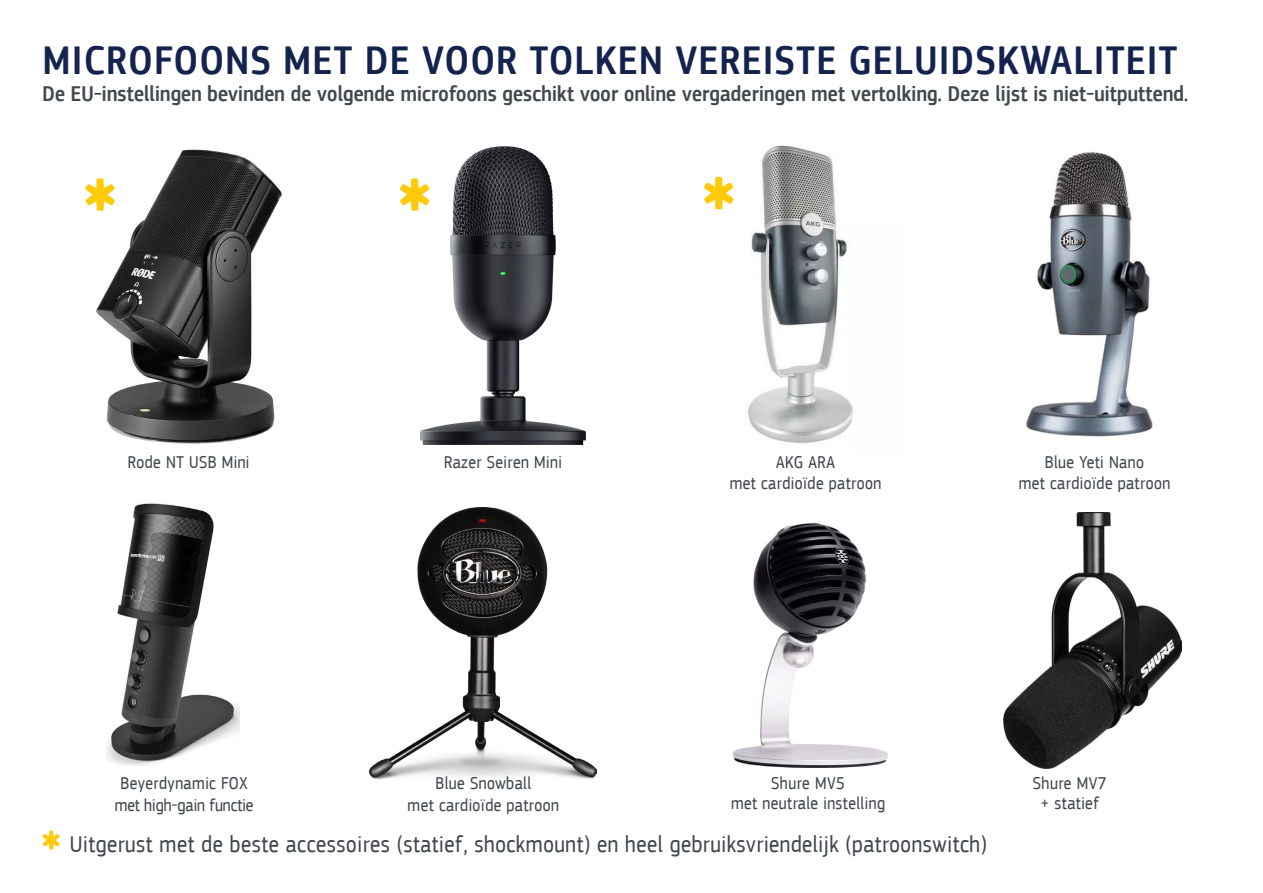
<style>
.page{position:relative;width:1263px;height:893px;background:#fff}
.page>*{position:absolute;margin:0;border:0;box-sizing:border-box;transform-origin:0 0}
.t1{font:500 42px "EC Square Sans Cond Pro";letter-spacing:.04em;color:#14234e}
.t2{font:24px "EC Square Sans Cond Pro";letter-spacing:.025em;color:#41494e}
.t3{font:500 22.5px "EC Square Sans Cond Pro";letter-spacing:.01em;color:#41494e}
.t4{font:18px "EC Square Sans Cond Pro";letter-spacing:.025em;color:#41494e}
.t5{font:18px "EC Square Sans Cond Pro";color:#41494e}
</style>
<div class="page">
<img style="left:370px;top:507px;width:227px;height:273px">
<img style="left:733px;top:524px;width:154px;height:244px">
<img style="left:1003px;top:513px;width:178px;height:255px">
<img style="left:96px;top:149px;width:186px;height:295px">
<img style="left:106px;top:503px;width:134px;height:262px">
<img style="left:716px;top:145px;width:138px;height:298px">
<img style="left:1026px;top:152px;width:127px;height:285px">
<img style="left:421px;top:147px;width:164px;height:298px">
<svg style="left:85px;top:178px;width:30px;height:33px"></svg>
<svg style="left:42px;top:831px;width:18px;height:18px"></svg>
<svg style="left:400px;top:178px;width:30px;height:33px"></svg>
<svg style="left:704px;top:177px;width:30px;height:32px"></svg>
<p class="t1" style="left:43px;top:36px;width:1136px">MICROFOONS MET DE VOOR TOLKEN VEREISTE GELUIDSKWALITEIT</p>
<p class="t3" style="left:43px;top:80px;width:1147px">De EU-instellingen bevinden de volgende microfoons geschikt voor online vergaderingen met vertolking. Deze lijst is niet-uitputtend.</p>
<p class="t4" style="left:128px;top:452px;width:123px">Rode NT USB Mini</p>
<p class="t4" style="left:776px;top:452px;width:60px">AKG ARA</p>
<p class="t4" style="left:730px;top:473px;width:153px">met cardioïde patroon</p>
<p class="t4" style="left:444px;top:452px;width:119px">Razer Seiren Mini</p>
<p class="t4" style="left:1045px;top:452px;width:101px">Blue Yeti Nano</p>
<p class="t4" style="left:1019px;top:473px;width:153px">met cardioïde patroon</p>
<p class="t4" style="left:121px;top:773px;width:128px">Beyerdynamic FOX</p>
<p class="t5" style="left:115px;top:795px;width:140px">met high-gain functie</p>
<p class="t4" style="left:436px;top:773px;width:97px">Blue Snowball</p>
<p class="t4" style="left:408px;top:795px;width:153px">met cardioïde patroon</p>
<p class="t4" style="left:771px;top:773px;width:75px">Shure MV5</p>
<p class="t4" style="left:731px;top:793px;width:155px">met neutrale instelling</p>
<p class="t4" style="left:1033px;top:773px;width:75px">Shure MV7</p>
<p class="t4" style="left:1040px;top:793px;width:60px">+ statief</p>
<p class="t2" style="left:70px;top:830px;width:918px">Uitgerust met de beste accessoires (statief, shockmount) en heel gebruiksvriendelijk (patroonswitch)</p>
</div>
